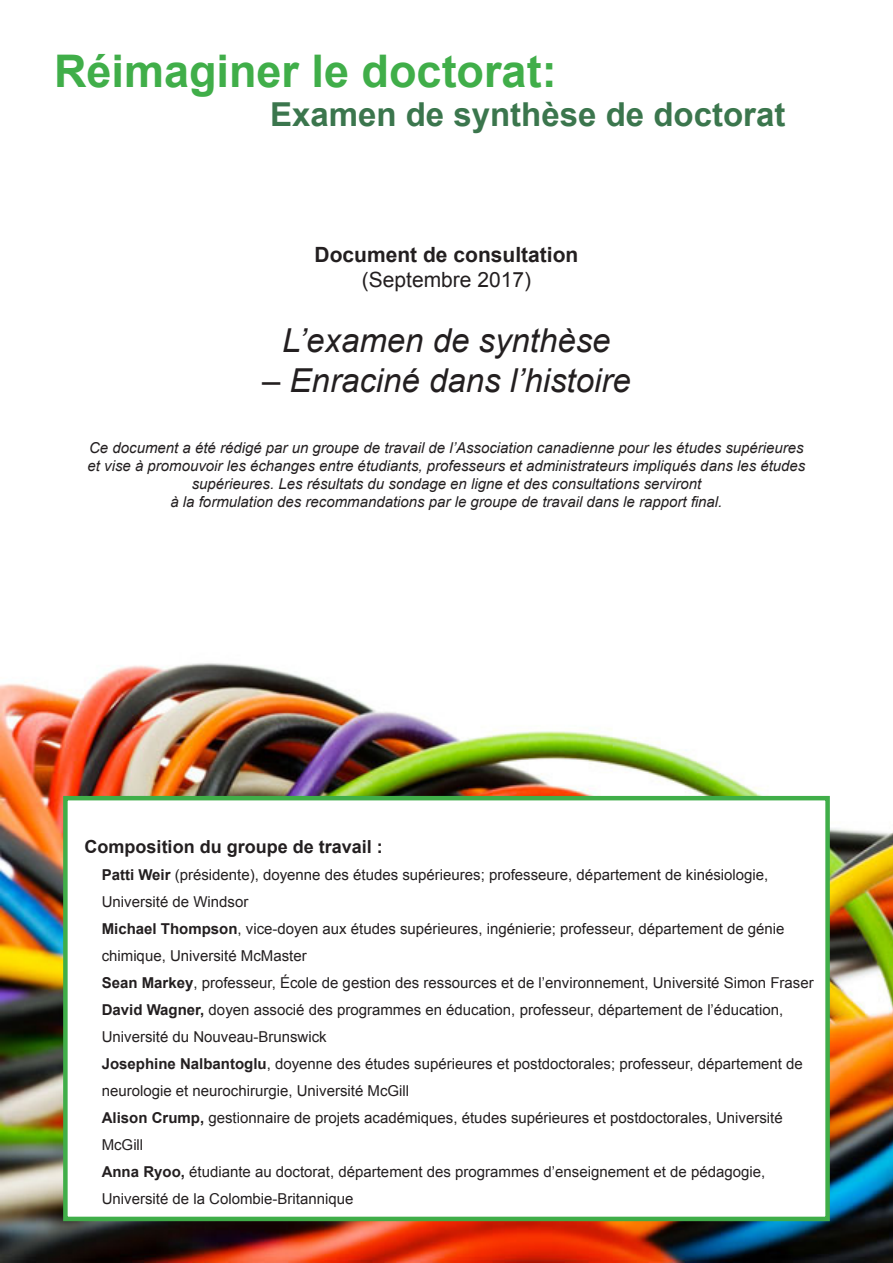
<style>
.page{position:relative;width:893px;height:1263px;background:#fff}
.page>*{position:absolute;margin:0;border:0;box-sizing:border-box;transform-origin:0 0}
.t1{font:700 45px "Arial";color:#40ae49}
.t2{font:italic 33px "Arial";color:#231f20}
.t3{font:700 33px "Arial";color:#3b764d}
.t4{font:700 21px "Arial";color:#231f20}
.t5{font:21px "Arial";color:#231f20}
.t6{font:700 18px "Arial";color:#231f20}
.t7{font:15px/27px "Arial";color:#231f20}
.t8{font:italic 15px/18px "Arial";color:#231f20;text-align:center}
.s1{font-weight:700}
</style>
<div class="page">
<img style="left:0;top:663px;width:893px;height:600px">
<div style="left:65px;top:798px;width:763px;height:421px;background:#fff"></div>
<div style="left:63px;top:796px;width:767px;height:425px;border:4px solid #40ae49"></div>
<h1 class="t1" style="left:54px;top:41px;width:504px">Réimaginer le doctorat:</h1>
<h2 class="t3" style="left:270px;top:93px;width:517px">Examen de synthèse de doctorat</h2>
<h3 class="t4" style="left:315px;top:241px;width:265px">Document de consultation</h3>
<h3 class="t5" style="left:362px;top:266px;width:171px">(Septembre 2017)</h3>
<h2 class="t2" style="left:282px;top:319px;width:330px">L’examen de synthèse</h2>
<h2 class="t2" style="left:262px;top:359px;width:370px">– Enraciné dans l’histoire</h2>
<p class="t8" style="left:88px;top:439px;width:719px">Ce document a été rédigé par un groupe de travail de l’Association canadienne pour les études supérieures et vise à promouvoir les échanges entre étudiants, professeurs et administrateurs impliqués dans les études supérieures. Les résultats du sondage en ligne et des consultations serviront<br>à la formulation des recommandations par le groupe de travail dans le rapport final.</p>
<p class="t6" style="left:85px;top:835px;width:300px">Composition du groupe de travail :</p>
<p class="t7" style="left:102px;top:861px;width:713px"><span class="s1">Patti Weir</span> (présidente), doyenne des études supérieures; professeure, département de kinésiologie, Université de Windsor<br><span class="s1">Michael Thompson</span>, vice-doyen aux études supérieures, ingénierie; professeur, département de génie chimique, Université McMaster<br><span class="s1">Sean Markey</span>, professeur, École de gestion des ressources et de l’environnement, Université Simon Fraser <span class="s1">David Wagner,</span> doyen associé des programmes en éducation, professeur, département de l’éducation, Université du Nouveau-Brunswick<br><span class="s1">Josephine Nalbantoglu</span>, doyenne des études supérieures et postdoctorales; professeur, département de neurologie et neurochirurgie, Université McGill<br><span class="s1">Alison Crump,</span> gestionnaire de projets académiques, études supérieures et postdoctorales, Université McGill<br><span class="s1">Anna Ryoo,</span> étudiante au doctorat, département des programmes d’enseignement et de pédagogie, Université de la Colombie-Britannique</p>
</div>
